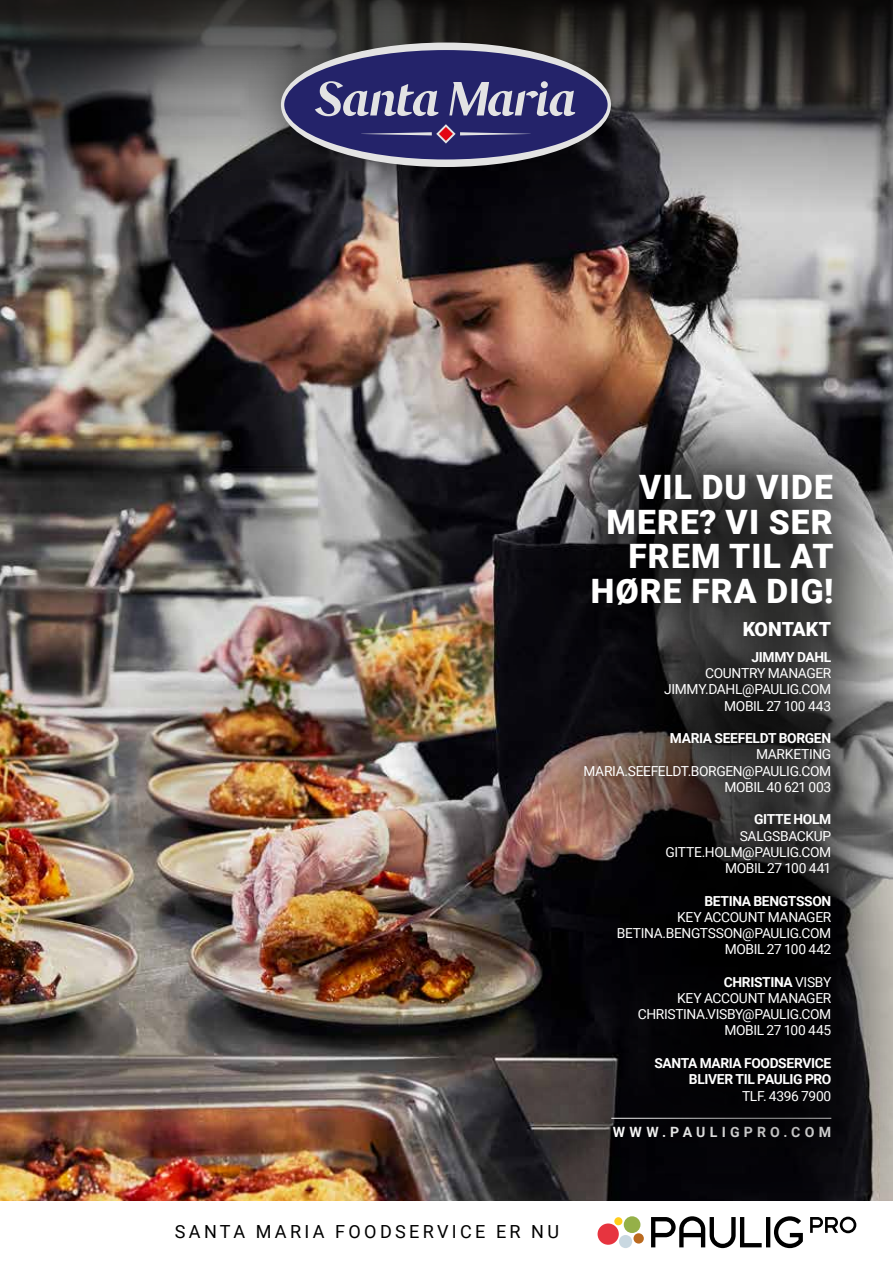
<style>
.page{position:relative;width:893px;height:1263px;background:#fff}
.page>*{position:absolute;margin:0;border:0;box-sizing:border-box;transform-origin:0 0}
.t1{font:900 33.6px/34.5px "Roboto";letter-spacing:.035em;color:#fff;text-align:right}
.t2{font:900 19.5px "Roboto";letter-spacing:-.005em;color:#fff}
.t3{font:18px "Roboto";letter-spacing:.185em;color:#000}
.t4{font:700 14.1px "Roboto";letter-spacing:.295em;color:#fff}
.t5{font:13.8px/16.2px "Roboto";letter-spacing:-.025em;color:#fff;text-align:right}
.t6{font:700 13.8px/16.4px "Roboto";letter-spacing:-.025em;color:#fff;text-align:right}
.s1{font-weight:700}
</style>
<div class="page">
<img style="left:0;top:213px;width:893px;height:988px">
<svg style="left:0;top:0;width:893px;height:213px;background:#575454"></svg>
<div style="left:518px;top:1026px;width:375px;height:211px;background:#000;opacity:.8"></div>
<div style="left:236px;top:0;width:420px;height:214px;background:#000;opacity:.5"></div>
<svg style="left:281px;top:43px;width:330px;height:124px;background:#4e4d76"></svg>
<div style="left:0;top:1201px;width:893px;height:62px;background:#fff"></div>
<svg style="left:651px;top:1216px;width:152px;height:32px"></svg>
<div style="left:598px;top:1223px;width:21px;height:22px;background:#e7343f;border-radius:50%"></div>
<div style="left:624px;top:1216px;width:16px;height:17px;background:#95b048;border-radius:50%"></div>
<div style="left:619px;top:1235px;width:13px;height:13px;background:#c9d8e1;border-radius:50%"></div>
<div style="left:633px;top:1233px;width:11px;height:10px;background:#bb6a1f;border-radius:50%"></div>
<div style="left:614px;top:1217px;width:8px;height:8px;background:#ffcd1c;border-radius:50%"></div>
<svg style="left:810px;top:1217px;width:46px;height:16px"></svg>
<div style="left:496px;top:382px;width:397px;height:810px;background:#000;opacity:.8"></div>
<h1 class="t1" style="left:591px;top:469px;width:245px">VIL DU VIDE<br>MERE? VI SER<br>FREM TIL AT<br>HØRE FRA DIG!</h1>
<h2 class="t2" style="left:743px;top:616px;width:90px">KONTAKT</h2>
<p class="t6" style="left:751px;top:648px;width:81px">JIMMY DAHL</p>
<p class="t5" style="left:664px;top:665px;width:169px">COUNTRY MANAGER<br>JIMMY.DAHL@PAULIG.COM<br>MOBIL 27 100 443</p>
<p class="t6" style="left:670px;top:729px;width:163px">MARIA SEEFELDT BORGEN</p>
<p class="t5" style="left:583px;top:746px;width:249px">MARKETING<br>MARIA.SEEFELDT.BORGEN@PAULIG.COM<br>MOBIL 40 621 003</p>
<p class="t6" style="left:754px;top:811px;width:79px">GITTE HOLM</p>
<p class="t5" style="left:665px;top:827px;width:167px">SALGSBACKUP<br>GITTE.HOLM@PAULIG.COM<br>MOBIL 27 100 441</p>
<p class="t6" style="left:704px;top:892px;width:128px">BETINA BENGTSSON</p>
<p class="t5" style="left:617px;top:908px;width:216px">KEY ACCOUNT MANAGER<br>BETINA.BENGTSSON@PAULIG.COM<br>MOBIL 27 100 442</p>
<p class="t5" style="left:638px;top:973px;width:195px"><span class="s1">CHRISTINA</span> VISBY<br>KEY ACCOUNT MANAGER<br>CHRISTINA.VISBY@PAULIG.COM<br>MOBIL 27 100 445</p>
<p class="t6" style="left:654px;top:1054px;width:178px">SANTA MARIA FOODSERVICE<br>BLIVER TIL PAULIG PRO</p>
<p class="t5" style="left:742px;top:1087px;width:91px">TLF. 4396 7900</p>
<p class="t4" style="left:613px;top:1122px;width:220px">WWW.PAULIGPRO.COM</p>
<h3 class="t3" style="left:175px;top:1219px;width:386px">SANTA MARIA FOODSERVICE ER NU</h3>
</div>
